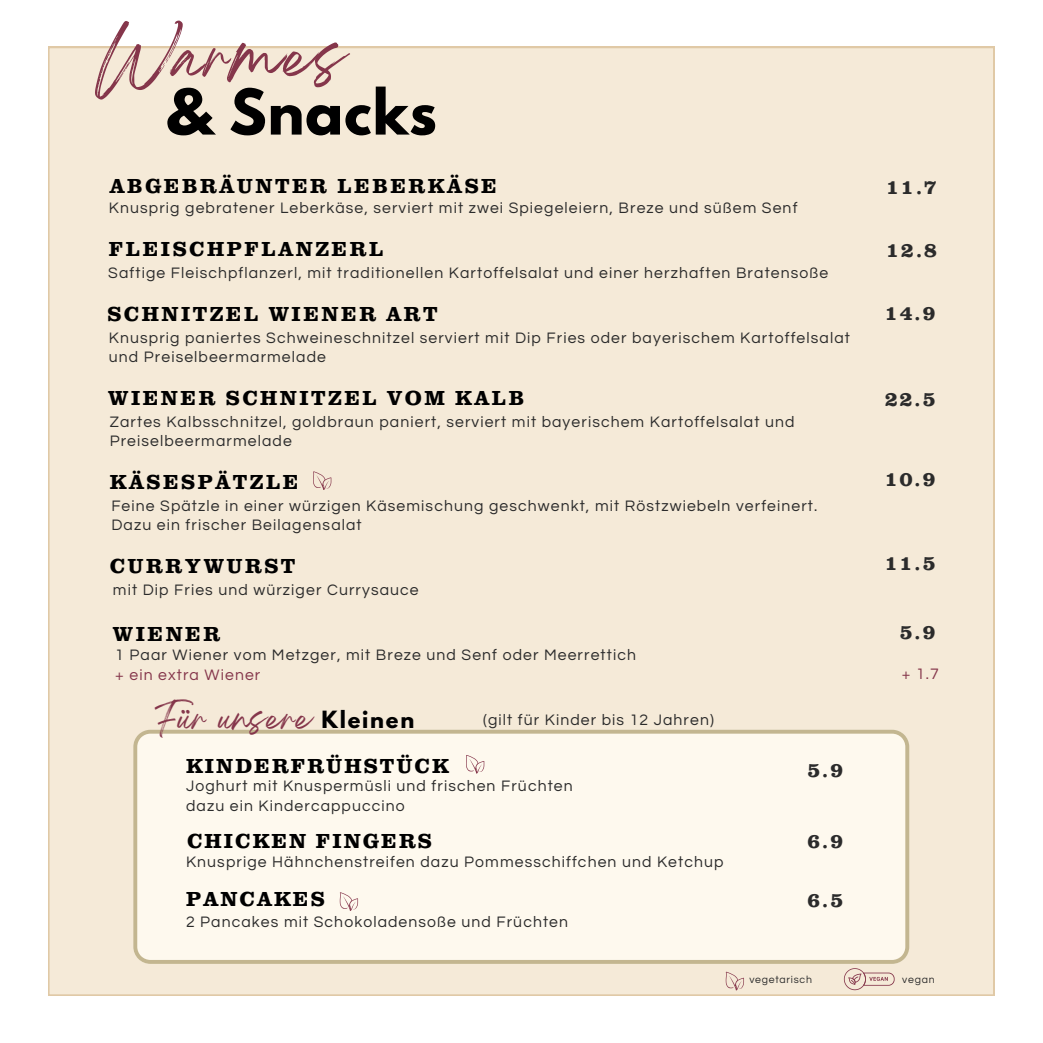
<style>
.page{position:relative;width:1043px;height:1043px;background:#fff}
.page>*{position:absolute;margin:0;border:0;box-sizing:border-box;transform-origin:0 0}
.t1{font:700 55.82px "League Spartan";letter-spacing:.015em;color:#000}
.t2{font:55.65px "Breathing";letter-spacing:.035em;color:#85364b}
.t3{font:29.75px "Breathing";letter-spacing:.01em;color:#85364b}
.t4{font:700 21px "Clarendon URW";letter-spacing:.12em;color:#000}
.t5{font:700 21px "Clarendon URW";letter-spacing:.1em;color:#000}
.t6{font:700 21px "Clarendon URW";letter-spacing:.07em;color:#2b2b2b}
.t7{font:700 21px "League Spartan";letter-spacing:.085em;color:#000}
.t8{font:15.75px/19.6px "Questrial";letter-spacing:.07em;color:#2b2b2b}
.t9{font:15.75px "Questrial";color:#85364b}
.t10{font:10.5px "Questrial";letter-spacing:.07em;color:#2b2b2b}
.s1{color:#85364b}
</style>
<div class="page">
<div style="left:48px;top:47px;width:945px;height:948px;background:#f5ead8"></div>
<svg style="left:725px;top:971px;width:18px;height:18px"></svg>
<svg style="left:843px;top:967px;width:51px;height:22px"></svg>
<div style="left:133px;top:729px;width:776px;height:234px;background:#fef9ee"></div>
<svg style="left:313px;top:471px;width:18px;height:18px"></svg>
<svg style="left:466px;top:754px;width:18px;height:19px"></svg>
<svg style="left:339px;top:892px;width:19px;height:18px"></svg>
<h5 class="t2" style="left:96px;top:40px;width:250px">Warmes</h5>
<h4 class="t1" style="left:166px;top:84px;width:272px">&amp; Snacks</h4>
<h5 class="t4" style="left:110px;top:179px;width:388px">ABGEBRÄUNTER LEBERKÄSE</h5>
<h4 class="t8" style="left:109px;top:198px;width:690px">Knusprig gebratener Leberkäse, serviert mit zwei Spiegeleiern, Breze und süßem Senf</h4>
<h2 class="t4" style="left:109px;top:241px;width:276px">FLEISCHPFLANZERL</h2>
<h6 class="t8" style="left:108px;top:264px;width:721px">Saftige Fleischpflanzerl, mit traditionellen Kartoffelsalat und einer herzhaften Bratensoße</h6>
<p class="t6" style="left:885px;top:180px;width:52px">11.7</p>
<h6 class="t6" style="left:885px;top:242px;width:52px">12.8</h6>
<h6 class="t4" style="left:107px;top:307px;width:332px">SCHNITZEL WIENER ART</h6>
<h5 class="t6" style="left:884px;top:305px;width:52px">14.9</h5>
<h4 class="t8" style="left:109px;top:328px;width:742px">Knusprig paniertes Schweineschnitzel serviert mit Dip Fries oder bayerischem Kartoffelsalat und Preiselbeermarmelade</h4>
<h6 class="t4" style="left:108px;top:391px;width:417px">WIENER SCHNITZEL VOM KALB</h6>
<h5 class="t6" style="left:884px;top:392px;width:52px">22.5</h5>
<p class="t8" style="left:110px;top:412px;width:686px">Zartes Kalbsschnitzel, goldbraun paniert, serviert mit bayerischem Kartoffelsalat und<br>Preiselbeermarmelade</p>
<h4 class="t4" style="left:110px;top:475px;width:190px">KÄSESPÄTZLE</h4>
<h6 class="t6" style="left:884px;top:472px;width:52px">10.9</h6>
<h5 class="t8" style="left:111px;top:496px;width:707px">Feine Spätzle in einer würzigen Käsemischung geschwenkt, mit Röstzwiebeln verfeinert.<br>Dazu ein frischer Beilagensalat</h5>
<h4 class="t4" style="left:110px;top:559px;width:187px">CURRYWURST</h4>
<h6 class="t8" style="left:113px;top:580px;width:307px">mit Dip Fries und würziger Currysauce</h6>
<h5 class="t4" style="left:113px;top:626px;width:109px">WIENER</h5>
<h4 class="t8" style="left:115px;top:645px;width:522px">1 Paar Wiener vom Metzger, mit Breze und Senf oder Meerrettich <span class="s1">+ ein extra Wiener</span></h4>
<h6 class="t6" style="left:884px;top:556px;width:52px">11.5</h6>
<h6 class="t6" style="left:899px;top:624px;width:38px">5.9</h6>
<h5 class="t9" style="left:901px;top:666px;width:38px">+ 1.7</h5>
<h5 class="t3" style="left:155px;top:709px;width:158px">Für unsere</h5>
<h5 class="t7" style="left:321px;top:708px;width:94px">Kleinen</h5>
<h4 class="t8" style="left:483px;top:710px;width:232px">(gilt für Kinder bis 12 Jahren)</h4>
<h4 class="t5" style="left:186px;top:758px;width:264px">KINDERFRÜHSTÜCK</h4>
<p class="t6" style="left:807px;top:763px;width:38px">5.9</p>
<h6 class="t8" style="left:186px;top:776px;width:388px">Joghurt mit Knuspermüsli und frischen Früchten dazu ein Kindercappuccino</h6>
<p class="t5" style="left:187px;top:834px;width:246px">CHICKEN FINGERS</p>
<h5 class="t6" style="left:807px;top:834px;width:38px">6.9</h5>
<h3 class="t8" style="left:186px;top:852px;width:538px">Knusprige Hähnchenstreifen dazu Pommesschiffchen und Ketchup</h3>
<h6 class="t5" style="left:186px;top:891px;width:140px">PANCAKES</h6>
<h4 class="t8" style="left:186px;top:912px;width:383px">2 Pancakes mit Schokoladensoße und Früchten</h4>
<h6 class="t6" style="left:807px;top:893px;width:38px">6.5</h6>
<h1 class="t10" style="left:749px;top:973px;width:64px">vegetarisch</h1>
<h4 class="t10" style="left:901px;top:973px;width:34px">vegan</h4>
</div>
